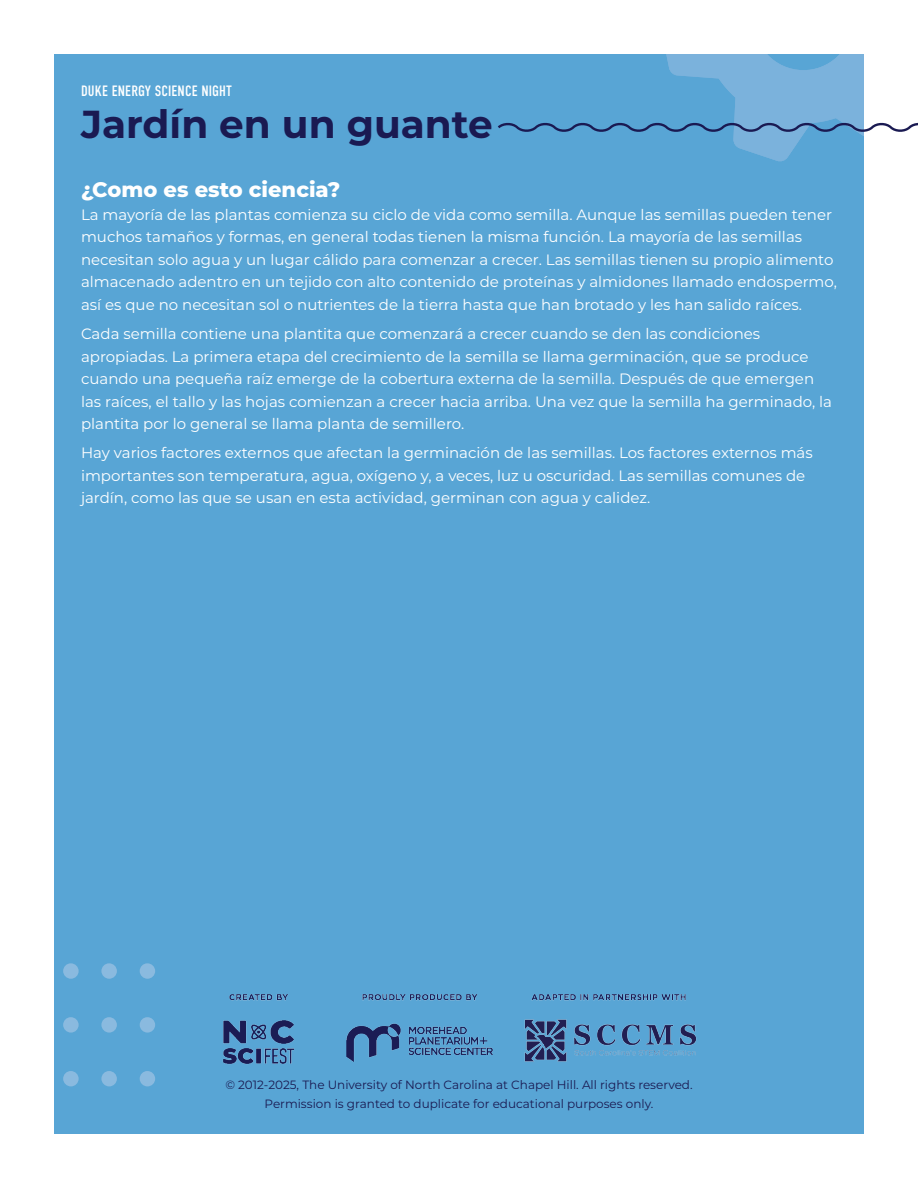
<style>
.page{position:relative;width:918px;height:1188px;background:#fff}
.page>*{position:absolute;margin:0;border:0;box-sizing:border-box;transform-origin:0 0}
.Activity_Title__back{font:700 39px "Montserrat";color:#1a1a52}
.Heading_1{font:800 21px "Montserrat";color:#fff}
.Body_Text{font:15px/22.5px "Montserrat";color:#fff}
.DESN__back{font:15px "DIN Condensed";letter-spacing:.01em;color:#fff}
.t1{font:12px/19.5px "Montserrat";color:#1a1a52;text-align:center}
</style>
<div class="page">
<div style="left:54px;top:54px;width:810px;height:1080px;background:#58a5d5"></div>
<div style="left:140px;top:963px;width:15px;height:16px;background:#8abadf;border-radius:50%"></div>
<div style="left:101px;top:963px;width:16px;height:16px;background:#8abadf;border-radius:50%"></div>
<div style="left:63px;top:963px;width:16px;height:16px;background:#8abadf;border-radius:50%"></div>
<div style="left:140px;top:1017px;width:15px;height:16px;background:#8abadf;border-radius:50%"></div>
<div style="left:101px;top:1017px;width:16px;height:16px;background:#8abadf;border-radius:50%"></div>
<div style="left:63px;top:1017px;width:16px;height:16px;background:#8abadf;border-radius:50%"></div>
<div style="left:140px;top:1071px;width:15px;height:15px;background:#8abadf;border-radius:50%"></div>
<div style="left:101px;top:1071px;width:16px;height:15px;background:#8abadf;border-radius:50%"></div>
<div style="left:63px;top:1071px;width:16px;height:15px;background:#8abadf;border-radius:50%"></div>
<img style="left:222px;top:994px;width:475px;height:70px">
<svg style="left:498px;top:54px;width:420px;height:108px"></svg>
<p class="DESN__back" style="left:81px;top:82px;width:153px">DUKE ENERGY SCIENCE NIGHT</p>
<p class="Activity_Title__back" style="left:81px;top:96px;width:413px">Jardín en un guante</p>
<p class="Heading_1" style="left:81px;top:175px;width:261px">¿Como es esto ciencia?</p>
<p class="Body_Text" style="left:81px;top:203px;width:757px">La mayoría de las plantas comienza su ciclo de vida como semilla. Aunque las semillas pueden tener muchos tamaños y formas, en general todas tienen la misma función. La mayoría de las semillas necesitan solo agua y un lugar cálido para comenzar a crecer. Las semillas tienen su propio alimento almacenado adentro en un tejido con alto contenido de proteínas y almidones llamado endospermo, así es que no necesitan sol o nutrientes de la tierra hasta que han brotado y les han salido raíces.</p>
<p class="Body_Text" style="left:81px;top:322px;width:753px">Cada semilla contiene una plantita que comenzará a crecer cuando se den las condiciones apropiadas. La primera etapa del crecimiento de la semilla se llama germinación, que se produce cuando una pequeña raíz emerge de la cobertura externa de la semilla. Después de que emergen las raíces, el tallo y las hojas comienzan a crecer hacia arriba. Una vez que la semilla ha germinado, la plantita por lo general se llama planta de semillero.</p>
<p class="Body_Text" style="left:81px;top:441px;width:733px">Hay varios factores externos que afectan la germinación de las semillas. Los factores externos más importantes son temperatura, agua, oxígeno y, a veces, luz u oscuridad. Las semillas comunes de jardín, como las que se usan en esta actividad, germinan con agua y calidez.</p>
<p class="t1" style="left:225px;top:1075px;width:469px">© 2012-2025, The University of North Carolina at Chapel Hill. All rights reserved.<br>Permission is granted to duplicate for educational purposes only.</p>
</div>
